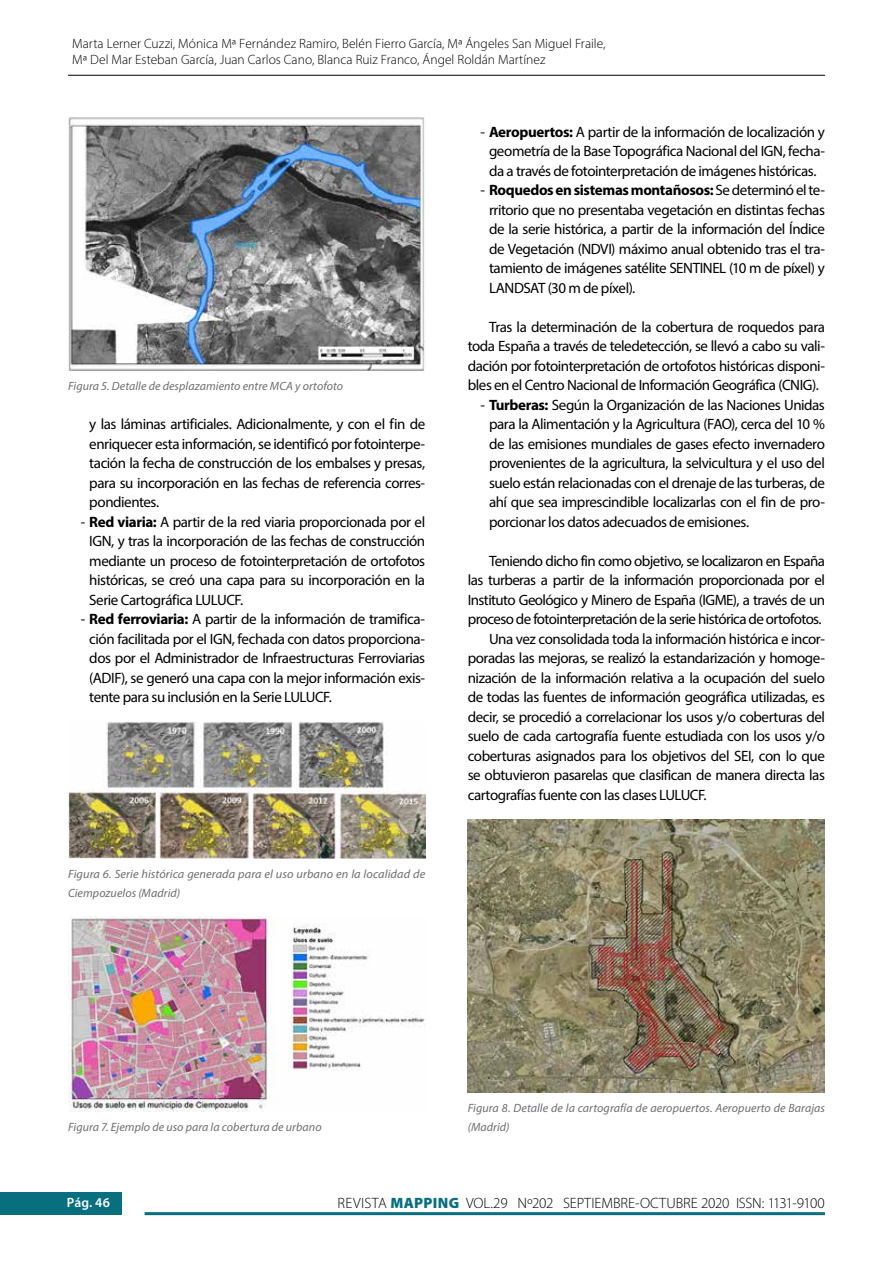
<style>
.page{position:relative;width:893px;height:1263px;background:#fff}
.page>*{position:absolute;margin:0;border:0;box-sizing:border-box;transform-origin:0 0}
.t1{font:15px/19.5px "Myriad Pro";letter-spacing:-.03em;color:#000;text-align:justify}
.t2{font:300 15px "Myriad Pro";letter-spacing:-.005em;color:#000}
.t3{font:300 13.5px/16.2px "Myriad Pro";color:#000}
.t4{font:600 13.5px "Myriad Pro";color:#fff}
.t5{font:italic 12px/19.5px "Myriad Pro";letter-spacing:.01em;color:#6d6e71}
.s1{font-weight:700}
.s2{font-weight:900;color:#086f7f}
</style>
<div class="page">
<div style="left:0;top:1193px;width:121px;height:22px;background:#086f7f"></div>
<hr style="left:145px;top:1212px;width:680px;height:3px;background:#086f7f">
<hr style="left:68px;top:75px;width:757px;height:1px;background:#000">
<img style="left:68px;top:117px;width:357px;height:253px">
<img style="left:68px;top:917px;width:357px;height:194px">
<img style="left:468px;top:819px;width:357px;height:273px">
<img style="left:68px;top:722px;width:357px;height:136px">
<p class="t3" style="left:72px;top:36px;width:535px">Marta Lerner Cuzzi, Mónica Mª Fernández Ramiro, Belén Fierro García, Mª Ángeles San Miguel Fraile,<br>Mª Del Mar Esteban García, Juan Carlos Cano, Blanca Ruiz Franco, Ángel Roldán Martínez</p>
<p class="t5" style="left:68px;top:376px;width:277px">Figura 5. Detalle de desplazamiento entre MCA y ortofoto</p>
<p class="t1" style="left:89px;top:414px;width:337px">y las láminas artificiales. Adicionalmente, y con el fin de enriquecer esta información, se identificó por fotointerpe&shy;tación la fecha de construcción de los embalses y presas, para su incorporación en las fechas de referencia corres&shy;pondientes.</p>
<p class="t1" style="left:89px;top:511px;width:337px;text-indent:-9px">- <span class="s1">Red viaria:</span> A partir de la red viaria proporcionada por el IGN, y tras la incorporación de las fechas de construcción mediante un proceso de fotointerpretación de ortofotos históricas, se creó una capa para su incorporación en la Serie Cartográfica LULUCF.</p>
<p class="t1" style="left:89px;top:609px;width:337px;text-indent:-9px">- <span class="s1">Red ferroviaria:</span> A partir de la información de tramifica&shy;ción facilitada por el IGN, fechada con datos proporciona&shy;dos por el Administrador de Infraestructuras Ferroviarias (ADIF), se generó una capa con la mejor información exis&shy;tente para su inclusión en la Serie LULUCF.</p>
<p class="t5" style="left:68px;top:864px;width:359px">Figura 6. Serie histórica generada para el uso urbano en la localidad de<br>Ciempozuelos (Madrid)</p>
<p class="t1" style="left:480px;top:121px;width:346px;text-align:center">- <span class="s1">Aeropuertos:</span> A partir de la información de localización y geometría de la Base Topográfica Nacional del IGN, fecha&shy;da a través de fotointerpretación de imágenes históricas.</p>
<p class="t1" style="left:489px;top:180px;width:337px;text-indent:-9px">- <span class="s1">Roquedos en sistemas montañosos:</span> Se determinó el te&shy;rritorio que no presentaba vegetación en distintas fechas de la serie histórica, a partir de la información del Índice de Vegetación (NDVI) máximo anual obtenido tras el tra&shy;tamiento de imágenes satélite SENTINEL (10 m de píxel) y LANDSAT (30 m de píxel).</p>
<p class="t1" style="left:468px;top:316px;width:359px;text-indent:21px">Tras la determinación de la cobertura de roquedos para toda España a través de teledetección, se llevó a cabo su vali&shy;dación por fotointerpretación de ortofotos históricas disponi&shy;bles en el Centro Nacional de Información Geográfica (CNIG).</p>
<p class="t1" style="left:489px;top:394px;width:337px;text-indent:-9px">- <span class="s1">Turberas:</span> Según la Organización de las Naciones Unidas para la Alimentación y la Agricultura (FAO), cerca del 10 % de las emisiones mundiales de gases efecto invernadero provenientes de la agricultura, la selvicultura y el uso del suelo están relacionadas con el drenaje de las turberas, de ahí que sea imprescindible localizarlas con el fin de pro&shy;porcionar los datos adecuados de emisiones.</p>
<p class="t1" style="left:489px;top:550px;width:337px">Teniendo dicho fin como objetivo, se localizaron en España</p>
<p class="t1" style="left:468px;top:570px;width:359px">las turberas a partir de la información proporcionada por el</p>
<p class="t1" style="left:468px;top:589px;width:359px">Instituto Geológico y Minero de España (IGME), a través de un</p>
<p class="t1" style="left:468px;top:609px;width:355px">proceso de fotointerpretación de la serie histórica de ortofotos.</p>
<p class="t1" style="left:489px;top:628px;width:337px">Una vez consolidada toda la información histórica e incor-</p>
<p class="t1" style="left:468px;top:648px;width:359px">poradas las mejoras, se realizó la estandarización y homoge-</p>
<p class="t1" style="left:468px;top:667px;width:359px">nización de la información relativa a la ocupación del suelo</p>
<p class="t1" style="left:468px;top:687px;width:359px">de todas las fuentes de información geográfica utilizadas, es</p>
<p class="t1" style="left:468px;top:706px;width:359px">decir, se procedió a correlacionar los usos y/o coberturas del</p>
<p class="t1" style="left:468px;top:726px;width:359px">suelo de cada cartografía fuente estudiada con los usos y/o</p>
<p class="t1" style="left:468px;top:745px;width:359px">coberturas asignados para los objetivos del SEI, con lo que</p>
<p class="t1" style="left:468px;top:765px;width:359px">se obtuvieron pasarelas que clasifican de manera directa las</p>
<p class="t1" style="left:468px;top:784px;width:240px">cartografías fuente con las clases LULUCF.</p>
<p class="t5" style="left:68px;top:1117px;width:255px">Figura 7. Ejemplo de uso para la cobertura de urbano</p>
<p class="t5" style="left:468px;top:1098px;width:359px">Figura 8. Detalle de la cartografía de aeropuertos. Aeropuerto de Barajas (Madrid)</p>
<p class="t4" style="left:67px;top:1194px;width:45px">Pág. 46</p>
<p class="t2" style="left:338px;top:1194px;width:489px">REVISTA <span class="s2">MAPPING</span> VOL.29 Nº202 SEPTIEMBRE-OCTUBRE 2020 ISSN: 1131-9100</p>
</div>
